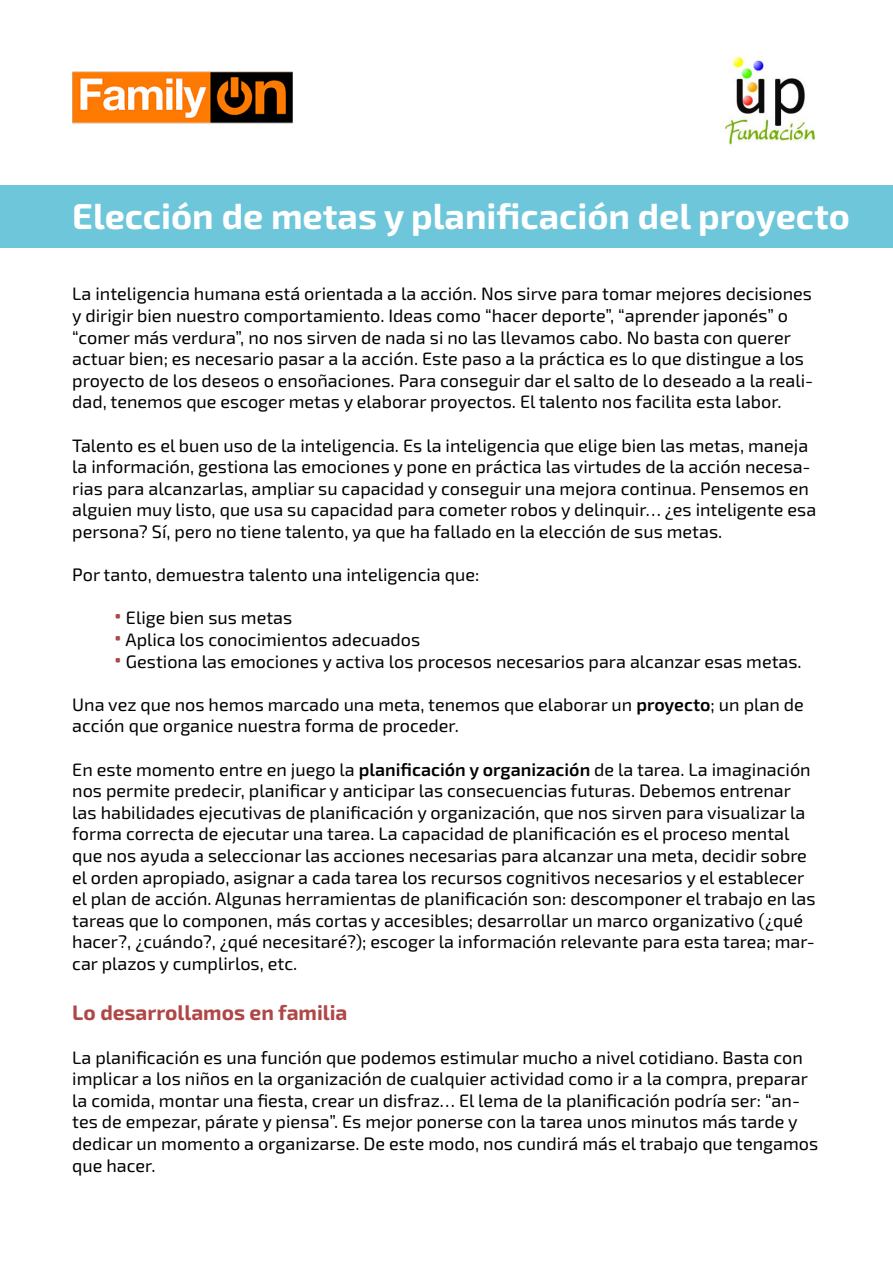
<style>
.page{position:relative;width:893px;height:1263px;background:#fff}
.page>*{position:absolute;margin:0;border:0;box-sizing:border-box;transform-origin:0 0}
.t1{font:700 36px "Exo 2";color:#fff}
.t2{font:700 21px "Exo 2";color:#b04747}
.t3{font:18px/21.6px "Exo 2";color:#000}
.s1{font-weight:700;font-size:30px;color:#b04747}
.s2{font-weight:600}
</style>
<div class="page">
<img style="left:72px;top:71px;width:221px;height:53px">
<img style="left:721px;top:56px;width:94px;height:92px">
<div style="left:0;top:185px;width:893px;height:63px;background:#6dc6da"></div>
<h1 class="t1" style="left:72px;top:190px;width:779px">Elección de metas y planificación del proyecto</h1>
<p class="t3" style="left:72px;top:283px;width:743px">La inteligencia humana está orientada a la acción. Nos sirve para tomar mejores decisiones y dirigir bien nuestro comportamiento. Ideas como “hacer deporte”, “aprender japonés” o “comer más verdura”, no nos sirven de nada si no las llevamos cabo. No basta con querer actuar bien; es necesario pasar a la acción. Este paso a la práctica es lo que distingue a los proyecto de los deseos o ensoñaciones. Para conseguir dar el salto de lo deseado a la reali&shy;dad, tenemos que escoger metas y elaborar proyectos. El talento nos facilita esta labor.</p>
<p class="t3" style="left:72px;top:434px;width:745px">Talento es el buen uso de la inteligencia. Es la inteligencia que elige bien las metas, maneja la información, gestiona las emociones y pone en práctica las virtudes de la acción necesa&shy;rias para alcanzarlas, ampliar su capacidad y conseguir una mejora continua. Pensemos en alguien muy listo, que usa su capacidad para cometer robos y delinquir… ¿es inteligente esa persona? Sí, pero no tiene talento, ya que ha fallado en la elección de sus metas.</p>
<p class="t3" style="left:72px;top:563px;width:408px">Por tanto, demuestra talento una inteligencia que:</p>
<p class="t3" style="left:114px;top:607px;width:689px"><span class="s1">·</span> Elige bien sus metas<br><span class="s1">·</span> Aplica los conocimientos adecuados<br><span class="s1">·</span> Gestiona las emociones y activa los procesos necesarios para alcanzar esas metas.</p>
<p class="t3" style="left:72px;top:693px;width:733px">Una vez que nos hemos marcado una meta, tenemos que elaborar un <span class="s2">proyecto</span>; un plan de acción que organice nuestra forma de proceder.</p>
<p class="t3" style="left:72px;top:758px;width:745px">En este momento entre en juego la <span class="s2">planificación y organización</span> de la tarea. La imaginación nos permite predecir, planificar y anticipar las consecuencias futuras. Debemos entrenar las habilidades ejecutivas de planificación y organización, que nos sirven para visualizar la forma correcta de ejecutar una tarea. La capacidad de planificación es el proceso mental que nos ayuda a seleccionar las acciones necesarias para alcanzar una meta, decidir sobre el orden apropiado, asignar a cada tarea los recursos cognitivos necesarios y el establecer el plan de acción. Algunas herramientas de planificación son: descomponer el trabajo en las tareas que lo componen, más cortas y accesibles; desarrollar un marco organizativo (¿qué hacer?, ¿cuándo?, ¿qué necesitaré?); escoger la información relevante para esta tarea; mar&shy;car plazos y cumplirlos, etc.</p>
<p class="t2" style="left:72px;top:997px;width:277px">Lo desarrollamos en familia</p>
<p class="t3" style="left:72px;top:1046px;width:747px">La planificación es una función que podemos estimular mucho a nivel cotidiano. Basta con implicar a los niños en la organización de cualquier actividad como ir a la compra, preparar la comida, montar una fiesta, crear un disfraz… El lema de la planificación podría ser: “an&shy;tes de empezar, párate y piensa”. Es mejor ponerse con la tarea unos minutos más tarde y dedicar un momento a organizarse. De este modo, nos cundirá más el trabajo que tengamos que hacer.</p>
</div>
